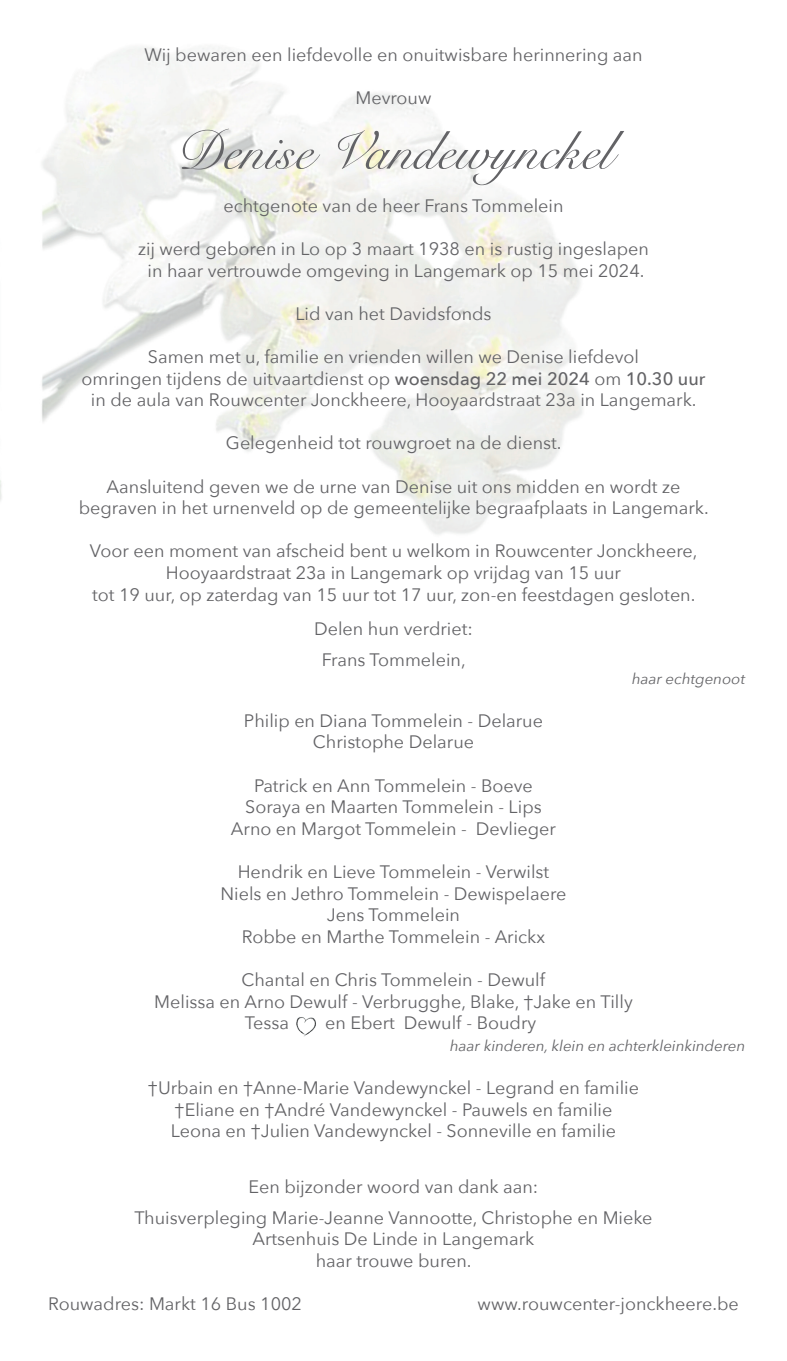
<style>
.page{position:relative;width:787px;height:1361px;background:#fff}
.page>*{position:absolute;margin:0;border:0;box-sizing:border-box;transform-origin:0 0}
.t1{font:54px "Snell Roundhand";color:#636366}
.t2{font:18px/21.6px "Avenir Next";color:#636366;text-align:center}
.t3{font:italic 15px "Avenir Next";color:#636366}
.s1{font-weight:500}
</style>
<div class="page">
<img style="left:0;top:47px;width:582px;height:488px">
<img style="left:296px;top:1017px;width:20px;height:20px">
<p class="t2" style="left:144px;top:43px;width:500px">Wij bewaren een liefdevolle en onuitwisbare herinnering aan</p>
<p class="t2" style="left:355px;top:86px;width:78px">Mevrouw</p>
<h1 class="t1" style="left:175px;top:108px;width:438px">Denise Vandewynckel</h1>
<p class="t2" style="left:223px;top:194px;width:341px">echtgenote van de heer Frans Tommelein</p>
<p class="t2" style="left:138px;top:237px;width:512px">zij werd geboren in Lo op 3 maart 1938 en is rustig ingeslapen in haar vertrouwde omgeving in Langemark op 15 mei 2024.</p>
<p class="t2" style="left:295px;top:302px;width:198px">Lid van het Davidsfonds</p>
<p class="t2" style="left:82px;top:345px;width:625px">Samen met u, familie en vrienden willen we Denise liefdevol<br>omringen tijdens de uitvaartdienst op <span class="s1">woensdag 22 mei 2024</span> om <span class="s1">10.30 uur </span>in de aula van Rouwcenter Jonckheere, Hooyaardstraat 23a in Langemark.</p>
<p class="t2" style="left:226px;top:431px;width:337px">Gelegenheid tot rouwgroet na de dienst.</p>
<p class="t2" style="left:79px;top:475px;width:631px">Aansluitend geven we de urne van Denise uit ons midden en wordt ze begraven in het urnenveld op de gemeentelijke begraafplaats in Langemark.</p>
<p class="t2" style="left:90px;top:539px;width:609px">Voor een moment van afscheid bent u welkom in Rouwcenter Jonckheere,<br>Hooyaardstraat 23a in Langemark op vrijdag van 15 uur<br>tot 19 uur, op zaterdag van 15 uur tot 17 uur, zon-en feestdagen gesloten.</p>
<p class="t2" style="left:314px;top:612px;width:160px;line-height:30.6px">Delen hun verdriet:<br>Frans Tommelein,</p>
<p class="t3" style="left:631px;top:665px;width:119px">haarechtgenoot</p>
<p class="t2" style="left:244px;top:709px;width:300px">Philip en Diana Tommelein - Delarue<br>Christophe Delarue</p>
<p class="t2" style="left:231px;top:773px;width:327px">Patrick en Ann Tommelein - Boeve<br>Soraya en Maarten Tommelein - Lips<br>Arno en Margot Tommelein - Devlieger</p>
<p class="t2" style="left:220px;top:860px;width:347px">Hendrik en Lieve Tommelein - Verwilst<br>Niels en Jethro Tommelein - Dewispelaere<br>Jens Tommelein<br>Robbe en Marthe Tommelein - Arickx</p>
<p class="t2" style="left:241px;top:968px;width:305px">Chantal en Chris Tommelein - Dewulf</p>
<p class="t2" style="left:154px;top:989px;width:480px">Melissa en Arno Dewulf - Verbrugghe, Blake, †Jake en Tilly</p>
<p class="t2" style="left:245px;top:1011px;width:46px">Tessa</p>
<p class="t2" style="left:325px;top:1011px;width:213px">en Ebert Dewulf - Boudry</p>
<p class="t3" style="left:449px;top:1033px;width:301px">haarkinderen,klein en achterkleinkinderen</p>
<p class="t2" style="left:148px;top:1076px;width:492px">†Urbain en †Anne-Marie Vandewynckel - Legrand en familie †Eliane en †André Vandewynckel - Pauwels en familie<br>Leona en †Julien Vandewynckel - Sonneville en familie</p>
<p class="t2" style="left:134px;top:1170px;width:519px;line-height:30.6px">Een bijzonder woord van dank aan:<br>Thuisverpleging Marie-Jeanne Vannootte, Christophe en Mieke</p>
<p class="t2" style="left:252px;top:1227px;width:283px">Artsenhuis De Linde in Langemark haar trouwe buren.</p>
<p class="t2" style="left:48px;top:1292px;width:255px">Rouwadres: Markt 16 Bus 1002</p>
<p class="t2" style="left:477px;top:1292px;width:263px">www.rouwcenter-jonckheere.be</p>
</div>
